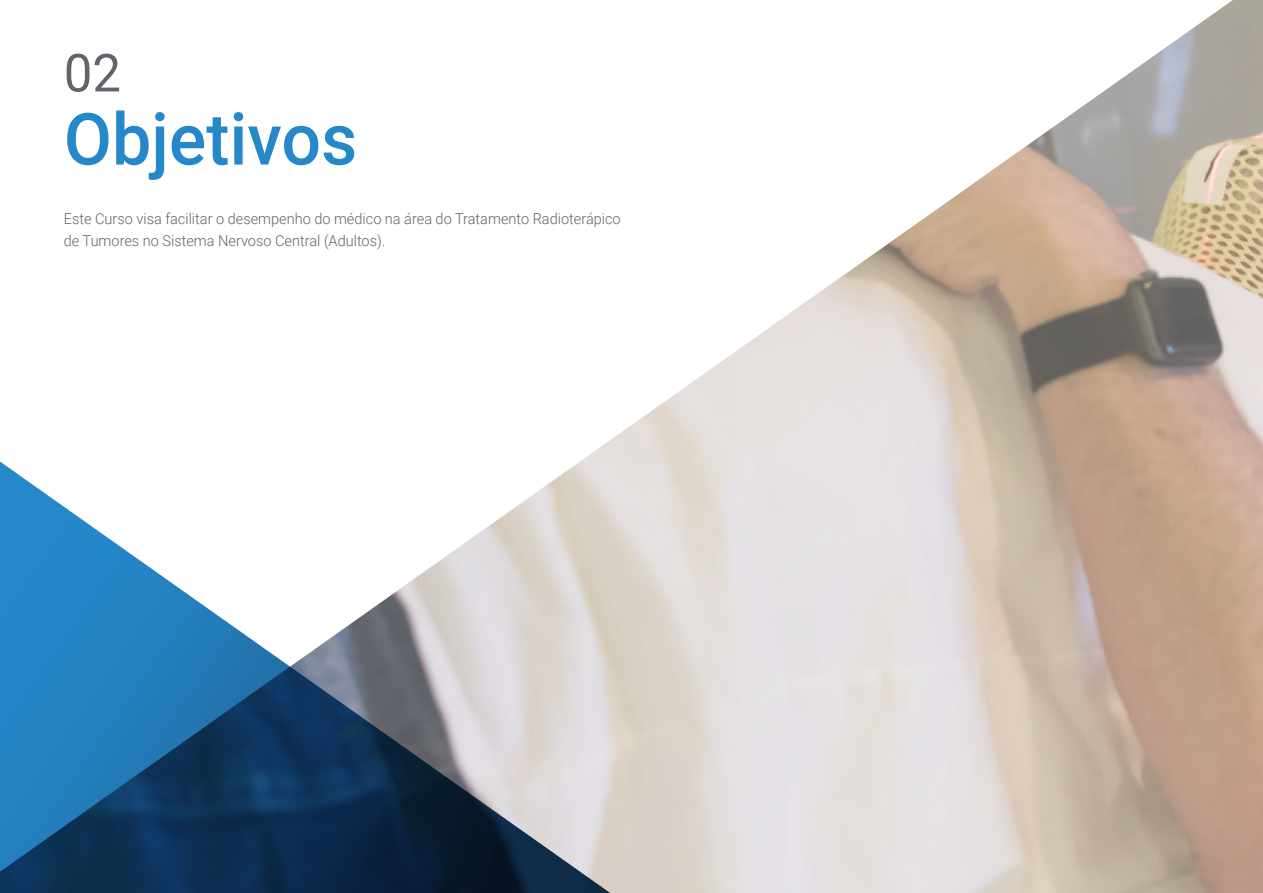
<style>
.page{position:relative;width:1263px;height:893px;background:#fff}
.page>*{position:absolute;margin:0;border:0;box-sizing:border-box;transform-origin:0 0}
.Portadilla{font:500 72px "Roboto";color:#2488c9}
.t1{font:52.5px "Roboto";color:#61646a}
.Texto_Plano{font:300 15px/22.5px "Roboto";color:#61646a}
</style>
<div class="page">
<img style="left:602px;top:0;width:661px;height:893px">
<svg style="left:0;top:446px;width:640px;height:447px"></svg>
<p class="t1" style="left:64px;top:36px;width:59px">02</p>
<p class="Portadilla" style="left:64px;top:89px;width:295px">Objetivos</p>
<p class="Texto_Plano" style="left:64px;top:207px;width:558px">Este Curso visa facilitar o desempenho do médico na área do Tratamento Radioterápico de Tumores no Sistema Nervoso Central (Adultos).</p>
</div>
